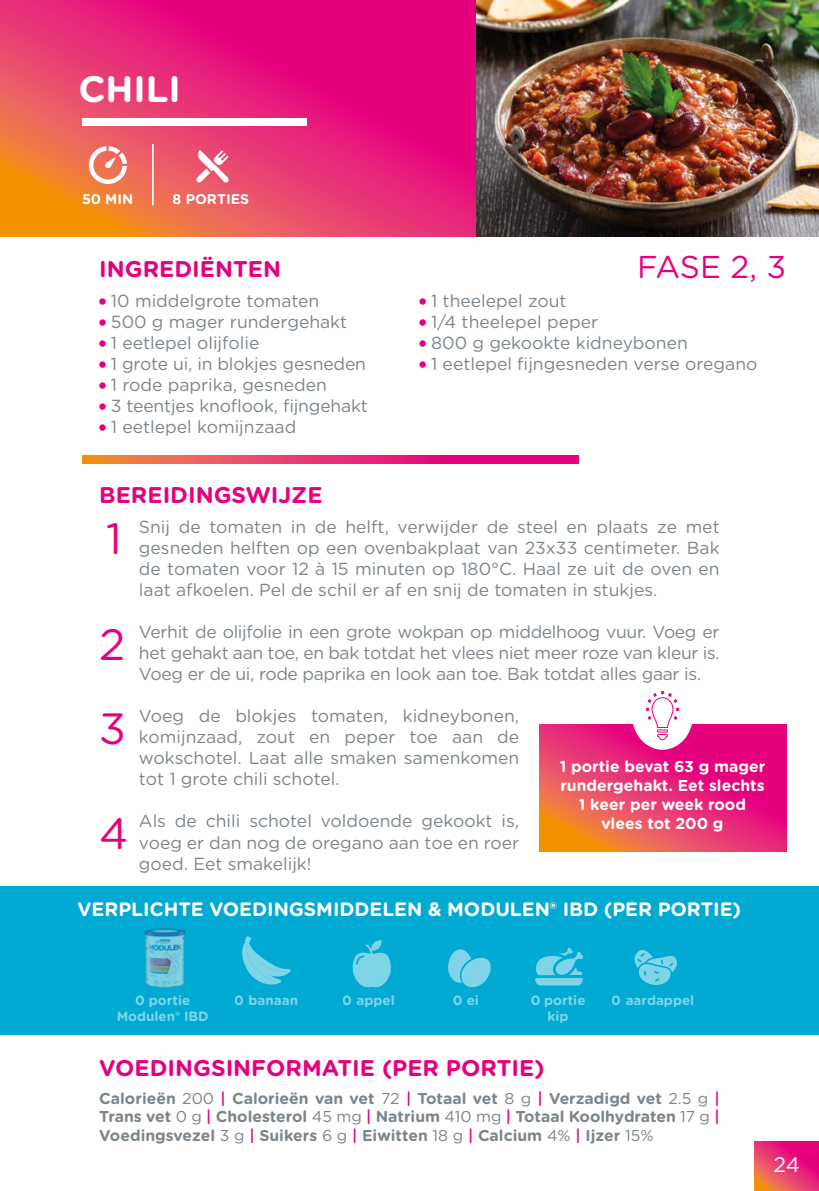
<style>
.page{position:relative;width:819px;height:1191px;background:#fff}
.page>*{position:absolute;margin:0;border:0;box-sizing:border-box;transform-origin:0 0}
.t1{font:43.75px "Gotham Rounded";color:#e6007d}
.t2{font:700 36.75px "Gotham Rounded";color:#fff}
.t3{font:31.5px "Gotham Rounded";color:#e6007d}
.t4{font:700 22.75px "Gotham Rounded";color:#e6007d}
.t5{font:21px "Gotham Rounded";color:#fff}
.t6{font:700 19.43px "Gotham Rounded";letter-spacing:-.005em;color:#fff}
.t7{font:17.5px/21px "Gotham Rounded";color:#7c858b;text-align:justify}
.t8{font:700 15.75px/18.9px "Gotham Rounded";color:#7c858b;text-align:justify}
.t9{font:700 15.75px/18.9px "Gotham Rounded";color:#fff;text-align:center}
.t10{font:700 14px "Gotham Rounded";color:#fff}
.t11{font:700 13.47px/16.1px "Gotham Rounded";color:#fff;text-align:center}
.s1{font-weight:400}
.s2{font-weight:500;color:#e6007d}
</style>
<div class="page">
<svg style="left:754px;top:1141px;width:65px;height:50px;background:#e8356c"></svg>
<svg style="left:0;top:0;width:476px;height:237px;background:#e8326b"></svg>
<div style="left:0;top:885px;width:819px;height:149px;background:#00aad2"></div>
<div style="left:82px;top:118px;width:224px;height:8px;background:#fff"></div>
<img style="left:476px;top:0;width:343px;height:237px">
<svg style="left:99px;top:298px;width:7px;height:7px"></svg>
<svg style="left:99px;top:319px;width:7px;height:7px"></svg>
<svg style="left:99px;top:340px;width:7px;height:7px"></svg>
<svg style="left:99px;top:361px;width:7px;height:7px"></svg>
<svg style="left:99px;top:382px;width:7px;height:7px"></svg>
<svg style="left:99px;top:403px;width:7px;height:7px"></svg>
<svg style="left:99px;top:424px;width:7px;height:7px"></svg>
<svg style="left:196px;top:150px;width:33px;height:33px"></svg>
<svg style="left:89px;top:146px;width:38px;height:38px"></svg>
<hr style="left:152px;top:144px;width:2px;height:61px;background:#fff">
<svg style="left:82px;top:455px;width:496px;height:8px;background:#e9366a"></svg>
<svg style="left:419px;top:298px;width:7px;height:7px"></svg>
<div style="left:419px;top:319px;width:7px;height:7px;background:#e6007d;border-radius:50%"></div>
<div style="left:419px;top:340px;width:7px;height:7px;background:#e6007d;border-radius:50%"></div>
<div style="left:419px;top:361px;width:7px;height:7px;background:#e6007d;border-radius:50%"></div>
<svg style="left:539px;top:724px;width:247px;height:127px;background:#e8336b"></svg>
<div style="left:632px;top:681px;width:60px;height:68px;background:#fff;border-radius:50%"></div>
<svg style="left:646px;top:691px;width:32px;height:49px"></svg>
<img style="left:144px;top:928px;width:42px;height:60px">
<svg style="left:448px;top:949px;width:43px;height:38px"></svg>
<svg style="left:535px;top:947px;width:48px;height:38px"></svg>
<svg style="left:242px;top:936px;width:48px;height:49px"></svg>
<svg style="left:352px;top:940px;width:39px;height:48px"></svg>
<svg style="left:634px;top:950px;width:43px;height:35px"></svg>
<h2 class="t2" style="left:78px;top:62px;width:104px">CHILI</h2>
<p class="t10" style="left:82px;top:189px;width:53px">50 MIN</p>
<p class="t10" style="left:173px;top:189px;width:78px">8 PORTIES</p>
<h3 class="t4" style="left:99px;top:253px;width:183px">INGREDIËNTEN</h3>
<p class="t7" style="left:111px;top:290px;width:258px;text-align:left">10 middelgrote tomaten<br>500 g mager rundergehakt<br>1 eetlepel olijfolie<br>1 grote ui, in blokjes gesneden<br>1 rode paprika, gesneden<br>3 teentjes knoflook, fijngehakt<br>1 eetlepel komijnzaad</p>
<h3 class="t3" style="left:637px;top:245px;width:150px">FASE 2, 3</h3>
<p class="t7" style="left:431px;top:290px;width:328px;text-align:left">1 theelepel zout<br>1/4 theelepel peper<br>800 g gekookte kidneybonen<br>1 eetlepel fijngesneden verse oregano</p>
<h3 class="t4" style="left:99px;top:478px;width:225px">BEREIDINGSWIJZE</h3>
<h1 class="t1" style="left:106px;top:509px;width:17px">1</h1>
<p class="t7" style="left:139px;top:516px;width:582px">Snij de tomaten in de helft, verwijder de steel en plaats ze met gesneden helften op een ovenbakplaat van 23x33 centimeter. Bak de tomaten voor 12 à 15 minuten op 180°C. Haal ze uit de oven en laat afkoelen. Pel de schil er af en snij de tomaten in stukjes.</p>
<h1 class="t1" style="left:99px;top:614px;width:28px">2</h1>
<p class="t7" style="left:139px;top:621px;width:582px">Verhit de olijfolie in een grote wokpan op middelhoog vuur. Voeg er het gehakt aan toe, en bak totdat het vlees niet meer roze van kleur is.<br>Voeg er de ui, rode paprika en look aan toe. Bak totdat alles gaar is.</p>
<h1 class="t1" style="left:99px;top:698px;width:28px">3</h1>
<p class="t7" style="left:139px;top:705px;width:381px">Voeg de blokjes tomaten, kidneybonen, komijnzaad, zout en peper toe aan de wokschotel. Laat alle smaken samenkomen tot 1 grote chili schotel.</p>
<h1 class="t1" style="left:99px;top:803px;width:31px">4</h1>
<p class="t7" style="left:139px;top:810px;width:382px">Als de chili schotel voldoende gekookt is, voeg er dan nog de oregano aan toe en roer goed. Eet smakelijk!</p>
<p class="t9" style="left:559px;top:756px;width:207px">1 portie bevat 63 g mager rundergehakt. Eet slechts<br>1 keer per week rood vlees tot 200 g</p>
<p class="t6" style="left:78px;top:894px;width:665px">VERPLICHTE VOEDINGSMIDDELEN &amp; MODULEN® IBD (PER PORTIE)</p>
<p class="t11" style="left:235px;top:991px;width:65px">0 banaan</p>
<p class="t11" style="left:343px;top:991px;width:54px">0 appel</p>
<p class="t11" style="left:612px;top:991px;width:84px">0 aardappel</p>
<p class="t11" style="left:117px;top:991px;width:94px">0 portie<br>Modulen® IBD</p>
<p class="t11" style="left:453px;top:991px;width:28px">0 ei</p>
<p class="t11" style="left:530px;top:991px;width:57px">0 portie kip</p>
<h3 class="t4" style="left:99px;top:1051px;width:447px">VOEDINGSINFORMATIE (PER PORTIE)</h3>
<p class="t8" style="left:99px;top:1087px;width:622px">Calorieën <span class="s1">200</span> <span class="s2">|</span> Calorieën van vet <span class="s1">72</span> <span class="s2">|</span> Totaal vet <span class="s1">8 g</span> <span class="s2">|</span> Verzadigd vet <span class="s1">2.5 g</span> <span class="s2">| </span>Trans vet <span class="s1">0 g</span> <span class="s2">|</span> Cholesterol <span class="s1">45 mg</span> <span class="s2">|</span> Natrium <span class="s1">410 mg</span> <span class="s2">|</span> Totaal Koolhydraten <span class="s1">17 g</span> <span class="s2">| </span>Voedingsvezel <span class="s1">3 g</span> <span class="s2">|</span> Suikers <span class="s1">6 g</span> <span class="s2">|</span> Eiwitten <span class="s1">18 g</span> <span class="s2">|</span> Calcium <span class="s1">4%</span> <span class="s2">|</span> Ijzer <span class="s1">15%</span></p>
<p class="t5" style="left:773px;top:1150px;width:28px">24</p>
</div>
